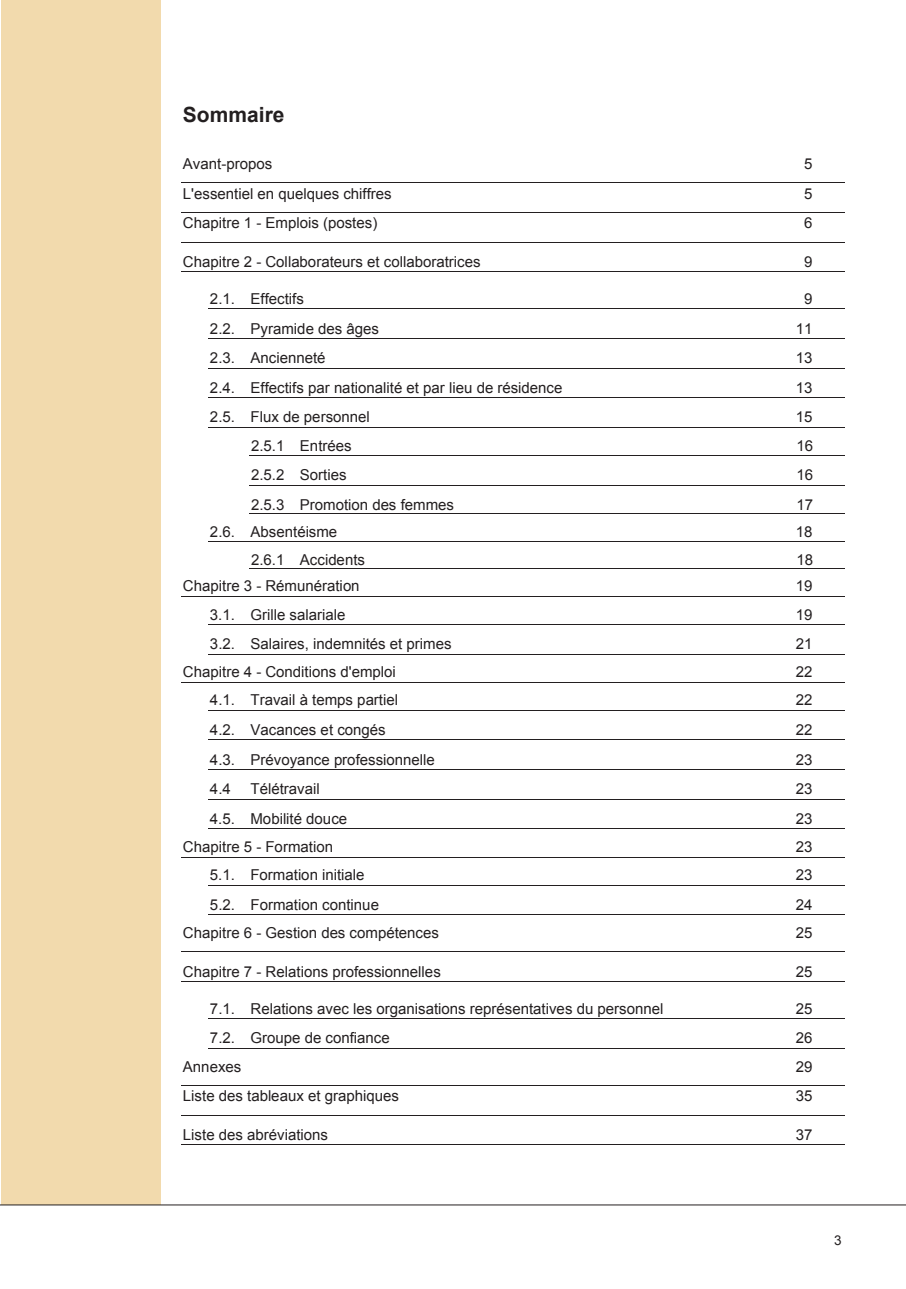
<style>
.page{position:relative;width:906px;height:1289px;background:#fff}
.page>*{position:absolute;margin:0;border:0;box-sizing:border-box;transform-origin:0 0}
.t1{font:700 21px "Arial";color:#231f20}
.t2{font:15px "Arial";color:#231f20}
.t3{font:13.5px "Arial";color:#231f20}
</style>
<div class="page">
<hr style="left:0;top:1204px;width:906px;height:1px;background:#231f20">
<div style="left:1px;top:0;width:160px;height:1204px;background:#f2daad"></div>
<hr style="left:181px;top:183px;width:663px;height:1px;background:#231f20">
<hr style="left:181px;top:212px;width:663px;height:1px;background:#231f20">
<hr style="left:181px;top:242px;width:663px;height:1px;background:#231f20">
<hr style="left:181px;top:272px;width:663px;height:1px;background:#231f20">
<hr style="left:207px;top:309px;width:637px;height:1px;background:#231f20">
<hr style="left:207px;top:338px;width:637px;height:1px;background:#231f20">
<hr style="left:207px;top:368px;width:637px;height:1px;background:#231f20">
<hr style="left:207px;top:397px;width:637px;height:1px;background:#231f20">
<hr style="left:207px;top:427px;width:637px;height:1px;background:#231f20">
<hr style="left:249px;top:455px;width:595px;height:1px;background:#231f20">
<hr style="left:249px;top:485px;width:595px;height:1px;background:#231f20">
<hr style="left:249px;top:513px;width:595px;height:1px;background:#231f20">
<hr style="left:207px;top:541px;width:637px;height:1px;background:#231f20">
<hr style="left:249px;top:568px;width:595px;height:1px;background:#231f20">
<hr style="left:181px;top:596px;width:663px;height:1px;background:#231f20">
<hr style="left:207px;top:624px;width:637px;height:1px;background:#231f20">
<hr style="left:207px;top:654px;width:637px;height:1px;background:#231f20">
<hr style="left:181px;top:682px;width:663px;height:1px;background:#231f20">
<hr style="left:207px;top:710px;width:637px;height:1px;background:#231f20">
<hr style="left:207px;top:739px;width:637px;height:1px;background:#231f20">
<hr style="left:207px;top:769px;width:637px;height:1px;background:#231f20">
<hr style="left:207px;top:799px;width:637px;height:1px;background:#231f20">
<hr style="left:207px;top:828px;width:637px;height:1px;background:#231f20">
<hr style="left:181px;top:856px;width:663px;height:1px;background:#231f20">
<hr style="left:207px;top:885px;width:637px;height:1px;background:#231f20">
<hr style="left:207px;top:914px;width:637px;height:1px;background:#231f20">
<hr style="left:181px;top:951px;width:663px;height:1px;background:#231f20">
<hr style="left:181px;top:981px;width:663px;height:1px;background:#231f20">
<hr style="left:207px;top:1018px;width:637px;height:1px;background:#231f20">
<hr style="left:207px;top:1048px;width:637px;height:1px;background:#231f20">
<hr style="left:181px;top:1085px;width:663px;height:1px;background:#231f20">
<hr style="left:181px;top:1114px;width:663px;height:1px;background:#231f20">
<hr style="left:181px;top:1144px;width:663px;height:1px;background:#231f20">
<h1 class="t1" style="left:183px;top:101px;width:103px">Sommaire</h1>
<p class="t2" style="left:183px;top:154px;width:91px">Avant-propos</p>
<p class="t2" style="left:804px;top:154px;width:10px">5</p>
<p class="t2" style="left:183px;top:183px;width:210px">L'essentiel en quelques chiffres</p>
<p class="t2" style="left:804px;top:183px;width:10px">5</p>
<p class="t2" style="left:183px;top:213px;width:196px">Chapitre 1 - Emplois (postes)</p>
<p class="t2" style="left:804px;top:213px;width:10px">6</p>
<p class="t2" style="left:183px;top:252px;width:299px">Chapitre 2 - Collaborateurs et collaboratrices</p>
<p class="t2" style="left:804px;top:252px;width:10px">9</p>
<p class="t2" style="left:210px;top:289px;width:96px">2.1. Effectifs</p>
<p class="t2" style="left:804px;top:289px;width:10px">9</p>
<p class="t2" style="left:210px;top:318px;width:171px">2.2. Pyramide des âges</p>
<p class="t2" style="left:796px;top:318px;width:18px">11</p>
<p class="t2" style="left:210px;top:348px;width:117px">2.3. Ancienneté</p>
<p class="t2" style="left:796px;top:348px;width:18px">13</p>
<p class="t2" style="left:210px;top:378px;width:354px">2.4. Effectifs par nationalité et par lieu de résidence</p>
<p class="t2" style="left:796px;top:378px;width:18px">13</p>
<p class="t2" style="left:210px;top:407px;width:161px">2.5. Flux de personnel</p>
<p class="t2" style="left:796px;top:407px;width:18px">15</p>
<p class="t2" style="left:251px;top:435px;width:102px">2.5.1 Entrées</p>
<p class="t2" style="left:796px;top:435px;width:18px">16</p>
<p class="t2" style="left:251px;top:465px;width:97px">2.5.2 Sorties</p>
<p class="t2" style="left:796px;top:465px;width:18px">16</p>
<p class="t2" style="left:251px;top:494px;width:204px">2.5.3 Promotion des femmes</p>
<p class="t2" style="left:796px;top:494px;width:18px">17</p>
<p class="t2" style="left:210px;top:521px;width:129px">2.6. Absentéisme</p>
<p class="t2" style="left:796px;top:521px;width:18px">18</p>
<p class="t2" style="left:251px;top:549px;width:115px">2.6.1 Accidents</p>
<p class="t2" style="left:796px;top:549px;width:18px">18</p>
<p class="t2" style="left:183px;top:576px;width:178px">Chapitre 3 - Rémunération</p>
<p class="t2" style="left:795px;top:576px;width:18px">19</p>
<p class="t2" style="left:210px;top:604px;width:137px">3.1. Grille salariale</p>
<p class="t2" style="left:795px;top:604px;width:18px">19</p>
<p class="t2" style="left:210px;top:634px;width:243px">3.2. Salaires, indemnités et primes</p>
<p class="t2" style="left:795px;top:634px;width:18px">21</p>
<p class="t2" style="left:183px;top:662px;width:214px">Chapitre 4 - Conditions d'emploi</p>
<p class="t2" style="left:795px;top:662px;width:18px">22</p>
<p class="t2" style="left:210px;top:690px;width:190px">4.1. Travail à temps partiel</p>
<p class="t2" style="left:796px;top:690px;width:18px">22</p>
<p class="t2" style="left:210px;top:720px;width:177px">4.2. Vacances et congés</p>
<p class="t2" style="left:796px;top:720px;width:18px">22</p>
<p class="t2" style="left:210px;top:749px;width:226px">4.3. Prévoyance professionnelle</p>
<p class="t2" style="left:796px;top:749px;width:18px">23</p>
<p class="t2" style="left:210px;top:779px;width:22px">4.4</p>
<p class="t2" style="left:250px;top:779px;width:71px">Télétravail</p>
<p class="t2" style="left:796px;top:779px;width:18px">23</p>
<p class="t2" style="left:210px;top:808px;width:139px">4.5. Mobilité douce</p>
<p class="t2" style="left:795px;top:808px;width:18px">23</p>
<p class="t2" style="left:183px;top:837px;width:152px">Chapitre 5 - Formation</p>
<p class="t2" style="left:796px;top:837px;width:18px">23</p>
<p class="t2" style="left:210px;top:865px;width:156px">5.1. Formation initiale</p>
<p class="t2" style="left:795px;top:865px;width:18px">23</p>
<p class="t2" style="left:210px;top:894px;width:171px">5.2. Formation continue</p>
<p class="t2" style="left:796px;top:894px;width:18px">24</p>
<p class="t2" style="left:183px;top:922px;width:257px">Chapitre 6 - Gestion des compétences</p>
<p class="t2" style="left:796px;top:922px;width:18px">25</p>
<p class="t2" style="left:183px;top:961px;width:259px">Chapitre 7 - Relations professionnelles</p>
<p class="t2" style="left:795px;top:961px;width:18px">25</p>
<p class="t2" style="left:210px;top:998px;width:455px">7.1. Relations avec les organisations représentatives du personnel</p>
<p class="t2" style="left:795px;top:998px;width:18px">25</p>
<p class="t2" style="left:210px;top:1028px;width:181px">7.2. Groupe de confiance</p>
<p class="t2" style="left:796px;top:1028px;width:18px">26</p>
<p class="t2" style="left:183px;top:1056px;width:60px">Annexes</p>
<p class="t2" style="left:796px;top:1056px;width:18px">29</p>
<p class="t2" style="left:183px;top:1086px;width:217px">Liste des tableaux et graphiques</p>
<p class="t2" style="left:795px;top:1086px;width:18px">35</p>
<p class="t2" style="left:183px;top:1124px;width:147px">Liste des abréviations</p>
<p class="t2" style="left:796px;top:1124px;width:18px">37</p>
<p class="t3" style="left:834px;top:1231px;width:9px">3</p>
</div>
